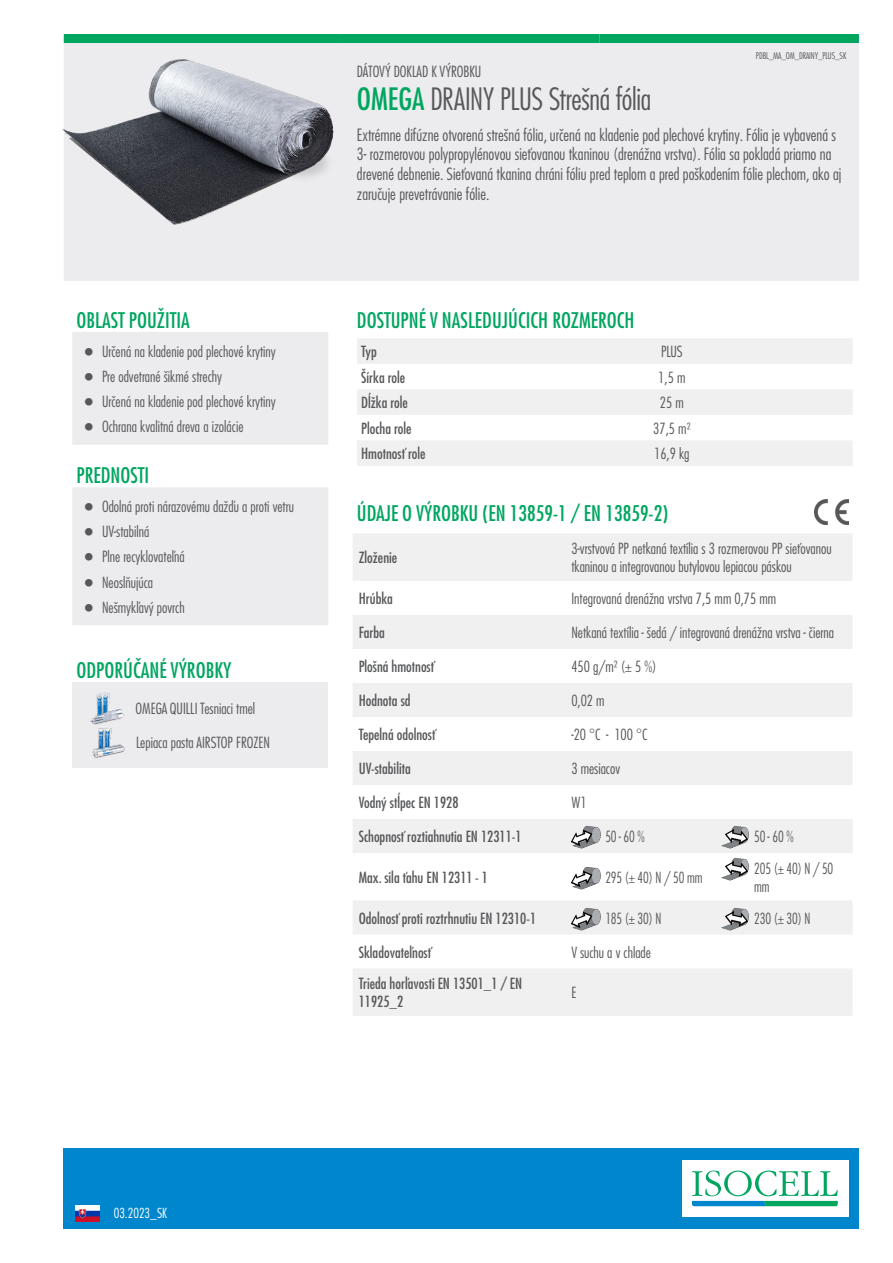
<style>
.page{position:relative;width:893px;height:1263px;background:#fff}
.page>*{position:absolute;margin:0;border:0;box-sizing:border-box;transform-origin:0 0}
.t1{font:300 condensed 30px "Futura LT Pro";letter-spacing:-.01em;color:#57585a}
.t2{font:500 condensed 21px "Futura LT Pro";color:#00a660}
.t3{font:300 condensed 16.5px/19.8px "Futura LT Pro";color:#57585a}
.t4{font:300 condensed 15px/25px "Futura LT Pro";color:#57585a}
.t5{font:500 condensed 15px/18px "Futura LT Pro";color:#57585a}
.t6{font:300 condensed 15px/18px "Futura LT Pro";color:#57585a;scale:.92 1}
.t7{font:300 condensed 13.5px "Futura LT Pro";color:#fff}
.t8{font:300 condensed 9px "Futura LT Pro";letter-spacing:-.01em;color:#57585a}
.s1{font-weight:500;color:#00a660}
</style>
<div class="page">
<div style="left:64px;top:1148px;width:795px;height:81px;background:#0086cc"></div>
<div style="left:682px;top:1160px;width:166px;height:57px;background:#fff"></div>
<svg style="left:692px;top:1170px;width:146px;height:36px"></svg>
<img style="left:75px;top:1205px;width:24px;height:16px">
<div style="left:64px;top:43px;width:795px;height:238px;background:#ececee"></div>
<div style="left:64px;top:34px;width:276px;height:9px;background:#00a660"></div>
<div style="left:340px;top:34px;width:259px;height:9px;background:#00a660"></div>
<div style="left:599px;top:34px;width:260px;height:9px;background:#00a660"></div>
<svg style="left:72px;top:332px;width:256px;height:293px;fill:#ececee"></svg>
<div style="left:72px;top:683px;width:256px;height:85px;background:#ececee"></div>
<svg style="left:357px;top:338px;width:495px;height:128px;fill:#f0f0f1"></svg>
<svg style="left:353px;top:534px;width:499px;height:482px;fill:#f0f0f1"></svg>
<img style="left:62px;top:47px;width:283px;height:196px">
<img style="left:90px;top:692px;width:34px;height:32px">
<img style="left:92px;top:728px;width:33px;height:30px">
<img style="left:814px;top:499px;width:35px;height:25px">
<img style="left:568px;top:826px;width:33px;height:25px">
<img style="left:717px;top:826px;width:33px;height:25px">
<img style="left:568px;top:866px;width:33px;height:25px">
<img style="left:717px;top:857px;width:33px;height:25px">
<img style="left:568px;top:907px;width:33px;height:25px">
<img style="left:717px;top:907px;width:33px;height:25px">
<svg style="left:85px;top:348px;width:8px;height:7px"></svg>
<svg style="left:85px;top:373px;width:8px;height:7px"></svg>
<svg style="left:85px;top:398px;width:8px;height:7px"></svg>
<svg style="left:85px;top:423px;width:8px;height:8px"></svg>
<svg style="left:85px;top:503px;width:8px;height:8px"></svg>
<svg style="left:85px;top:528px;width:8px;height:8px"></svg>
<svg style="left:85px;top:553px;width:8px;height:8px"></svg>
<svg style="left:85px;top:578px;width:8px;height:8px"></svg>
<svg style="left:85px;top:603px;width:8px;height:8px"></svg>
<h2 class="t2" style="left:77px;top:305px;width:115px">OBLAST POUŽITIA</h2>
<p class="t4" style="left:102px;top:339px;width:175px">Určená na kladenie pod plechové krytiny Pre odvetrané šikmé strechy<br>Určená na kladenie pod plechové krytiny Ochrana kvalitná dreva a izolácie</p>
<h2 class="t2" style="left:77px;top:461px;width:74px">PREDNOSTI</h2>
<p class="t4" style="left:102px;top:494px;width:194px">Odolná proti nárazovému dažďu a proti vetru<br>UV-stabilná<br>Plne recyklovateľná<br>Neoslňujúca<br>Nešmykľavý povrch</p>
<h2 class="t2" style="left:77px;top:656px;width:156px">ODPORÚČANÉ VÝROBKY</h2>
<p class="t4" style="left:136px;top:696px;width:121px">OMEGA QUILLI Tesniaci tmel</p>
<p class="t4" style="left:136px;top:730px;width:135px">Lepiaca pasta AIRSTOP FROZEN</p>
<p class="t4" style="left:357px;top:59px;width:126px">DÁTOVÝ DOKLAD K VÝROBKU</p>
<p class="t8" style="left:756px;top:50px;width:92px">PDBL_MA_OM_DRAINY_PLUS_SK</p>
<h1 class="t1" style="left:357px;top:80px;width:296px"><span class="s1">OMEGA</span> DRAINY PLUS Strešná fólia</h1>
<p class="t3" style="left:357px;top:125px;width:486px">Extrémne difúzne otvorená strešná fólia, určená na kladenie pod plechové krytiny. Fólia je vybavená s 3- rozmerovou polypropylénovou sieťovanou tkaninou (drenážna vrstva). Fólia sa pokladá priamo na drevené debnenie. Sieťovaná tkanina chráni fóliu pred teplom a pred poškodením fólie plechom, ako aj zaručuje prevetrávanie fólie.</p>
<h2 class="t2" style="left:357px;top:305px;width:279px">DOSTUPNÉ V NASLEDUJÚCICH ROZMEROCH</h2>
<p class="t5" style="left:361px;top:342px;width:17px">Typ</p>
<p class="t4" style="left:661px;top:339px;width:23px">PLUS</p>
<p class="t5" style="left:361px;top:368px;width:46px">Šírka role</p>
<p class="t4" style="left:658px;top:365px;width:29px">1,5 m</p>
<p class="t5" style="left:361px;top:393px;width:48px">Dĺžka role</p>
<p class="t4" style="left:660px;top:390px;width:25px">25 m</p>
<p class="t5" style="left:361px;top:419px;width:52px">Plocha role</p>
<p class="t4" style="left:653px;top:416px;width:39px">37,5 m²</p>
<p class="t5" style="left:361px;top:444px;width:66px">Hmotnosť role</p>
<p class="t4" style="left:654px;top:441px;width:37px">16,9 kg</p>
<h2 class="t2" style="left:357px;top:499px;width:313px">ÚDAJE O VÝROBKU (EN 13859-1 / EN 13859-2)</h2>
<p class="t5" style="left:359px;top:548px;width:40px">Zloženie</p>
<p class="t4" style="left:571px;top:540px;width:262px;line-height:18px">3-vrstvová PP netkaná textília s 3 rozmerovou PP sieťovanou tkaninou a integrovanou butylovou lepiacou páskou</p>
<p class="t5" style="left:359px;top:589px;width:36px">Hrúbka</p>
<p class="t4" style="left:571px;top:586px;width:206px">Integrovaná drenážna vrstva 7,5 mm 0,75 mm</p>
<p class="t5" style="left:359px;top:623px;width:28px">Farba</p>
<p class="t4" style="left:571px;top:620px;width:264px">Netkaná textília - šedá / integrovaná drenážna vrstva - čierna</p>
<p class="t5" style="left:359px;top:657px;width:77px">Plošná hmotnosť</p>
<p class="t4" style="left:571px;top:654px;width:87px">450 g/m² (± 5 %)</p>
<p class="t5" style="left:359px;top:691px;width:53px">Hodnota sd</p>
<p class="t4" style="left:571px;top:688px;width:35px">0,02 m</p>
<p class="t5" style="left:359px;top:725px;width:78px">Tepelná odolnosť</p>
<p class="t4" style="left:571px;top:722px;width:78px">-20 °C - 100 °C</p>
<p class="t5" style="left:359px;top:759px;width:54px">UV-stabilita</p>
<p class="t4" style="left:571px;top:756px;width:50px">3 mesiacov</p>
<p class="t5" style="left:359px;top:793px;width:101px">Vodný stĺpec EN 1928</p>
<p class="t4" style="left:571px;top:790px;width:17px">W1</p>
<p class="t5" style="left:359px;top:827px;width:165px">Schopnosť roztiahnutia EN 12311-1</p>
<p class="t6" style="left:605px;top:828px;width:44px">50 - 60 %</p>
<p class="t6" style="left:754px;top:828px;width:44px">50 - 60 %</p>
<p class="t5" style="left:359px;top:868px;width:131px">Max. sila ťahu EN 12311 - 1</p>
<p class="t6" style="left:605px;top:868px;width:107px">295 (± 40) N / 50 mm</p>
<p class="t6" style="left:754px;top:859px;width:88px">205 (± 40) N / 50 mm</p>
<p class="t5" style="left:359px;top:909px;width:179px">Odolnosť proti roztrhnutiu EN 12310-1</p>
<p class="t6" style="left:605px;top:909px;width:63px">185 (± 30) N</p>
<p class="t6" style="left:754px;top:909px;width:63px">230 (± 30) N</p>
<p class="t5" style="left:359px;top:943px;width:74px">Skladovateľnosť</p>
<p class="t4" style="left:571px;top:939px;width:81px">V suchu a v chlade</p>
<p class="t5" style="left:359px;top:974px;width:165px">Trieda horľavosti EN 13501_1 / EN<br>11925_2</p>
<p class="t4" style="left:571px;top:980px;width:7px">E</p>
<p class="t7" style="left:114px;top:1204px;width:55px">03.2023_SK</p>
</div>
